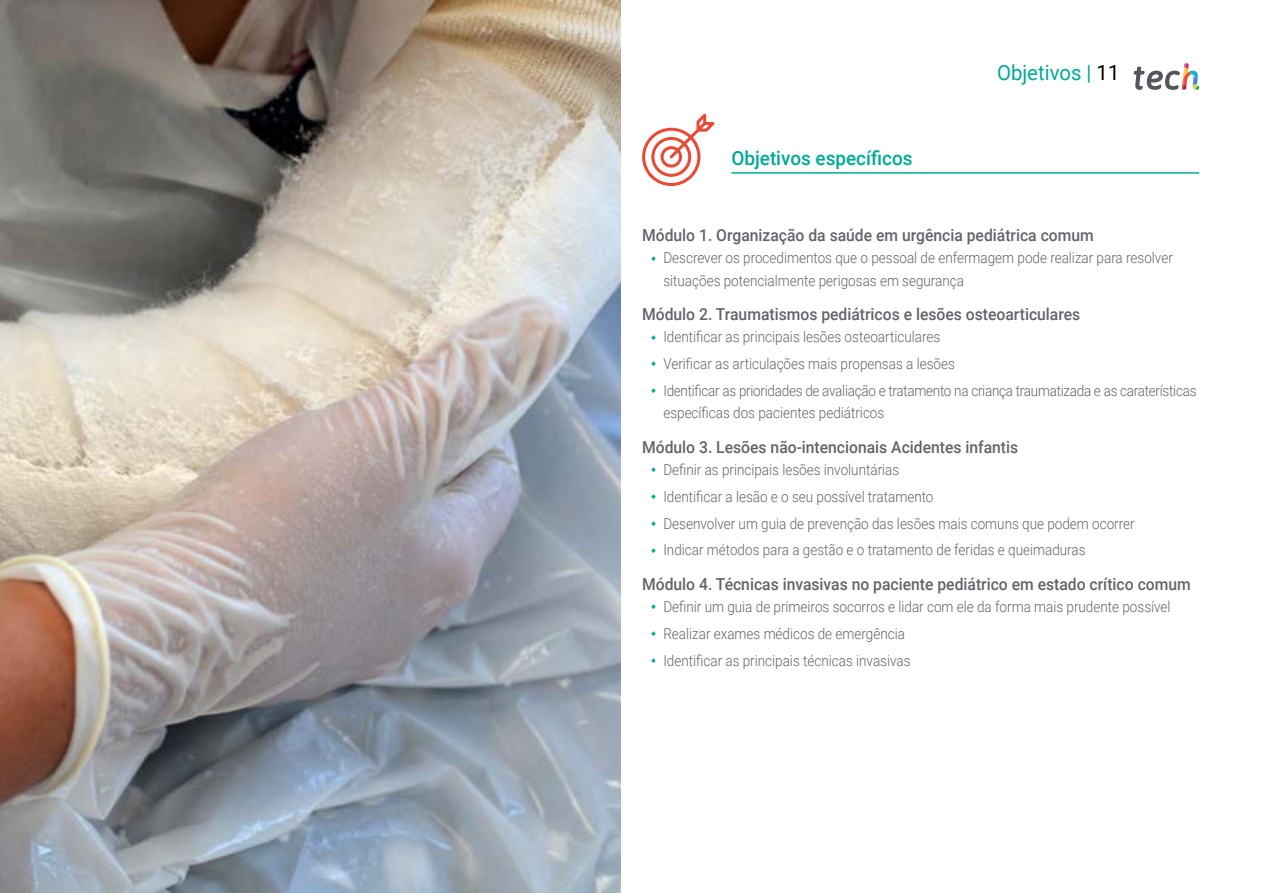
<style>
.page{position:relative;width:1263px;height:893px;background:#fff}
.page>*{position:absolute;margin:0;border:0;box-sizing:border-box;transform-origin:0 0}
.t1{font:21px "Roboto";color:#00a996}
.t2{font:500 19.5px "Roboto";color:#00a996}
.t3{font:500 16.5px "Roboto";color:#61646a;scale:.95 1}
.t4{font:300 15px/26.7px "Roboto";color:#61646a;scale:.9 1}
.s1{color:#000}
</style>
<div class="page">
<svg style="left:642px;top:114px;width:72px;height:72px"></svg>
<hr style="left:731px;top:173px;width:468px;height:1px;background:#00a996">
<img style="left:0;top:0;width:621px;height:893px">
<svg style="left:1134px;top:63px;width:65px;height:27px"></svg>
<h2 class="t2" style="left:731px;top:144px;width:183px">Objetivos específicos</h2>
<h1 class="t1" style="left:997px;top:57px;width:124px">Objetivos | <span class="s1">11</span></h1>
<p class="t3" style="left:642px;top:223px;width:477px">Módulo 1. Organização da saúde em urgência pediátrica comum</p>
<p class="t4" style="left:663px;top:246px;width:568px;line-height:22.5px">Descrever os procedimentos que o pessoal de enfermagem pode realizar para resolver situações potencialmente perigosas em segurança</p>
<p class="t3" style="left:642px;top:303px;width:463px">Módulo 2. Traumatismos pediátricos e lesões osteoarticulares</p>
<p class="t4" style="left:663px;top:323px;width:594px">Identificar as principais lesões osteoarticulares<br>Verificar as articulações mais propensas a lesões<br>Identificar as prioridades de avaliação e tratamento na criança traumatizada e as caraterísticas</p>
<p class="t4" style="left:663px;top:399px;width:247px">específicas dos pacientes pediátricos</p>
<p class="t3" style="left:642px;top:435px;width:397px">Módulo 3. Lesões não-intencionais Acidentes infantis</p>
<p class="t4" style="left:663px;top:456px;width:525px">Definir as principais lesões involuntárias<br>Identificar a lesão e o seu possível tratamento<br>Desenvolver um guia de prevenção das lesões mais comuns que podem ocorrer Indicar métodos para a gestão e o tratamento de feridas e queimaduras</p>
<p class="t3" style="left:642px;top:572px;width:579px">Módulo 4. Técnicas invasivas no paciente pediátrico em estado crítico comum</p>
<p class="t4" style="left:663px;top:593px;width:565px">Definir um guia de primeiros socorros e lidar com ele da forma mais prudente possível<br>Realizar exames médicos de emergência<br>Identificar as principais técnicas invasivas</p>
</div>
